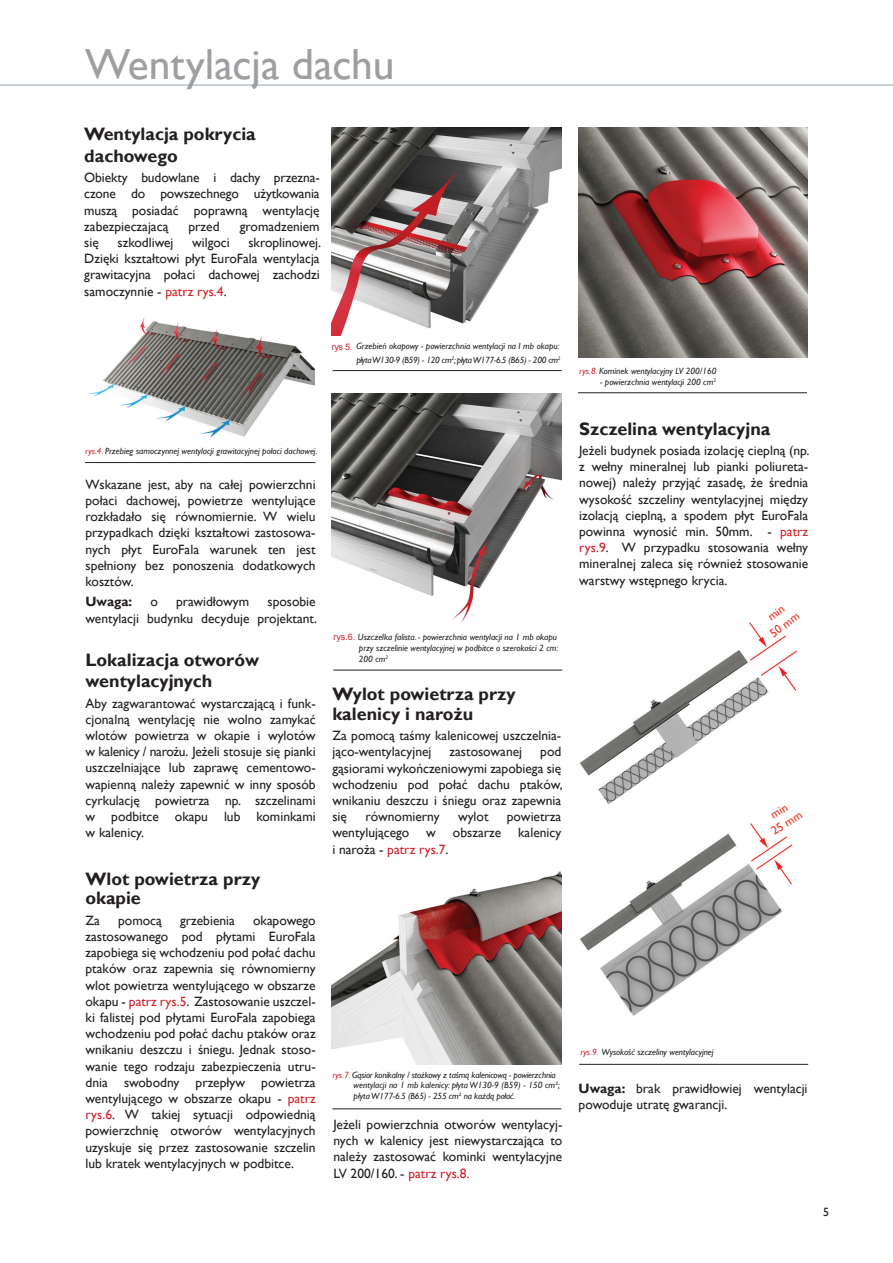
<style>
.page{position:relative;width:893px;height:1263px;background:#fff}
.page>*{position:absolute;margin:0;border:0;box-sizing:border-box;transform-origin:0 0}
.t1{font:43.5px "Gill Sans";color:#9d9fa2}
.t2{font:700 18px/19.5px "Gill Sans";color:#231f20}
.t3{font:13.5px/16.2px "Gill Sans";color:#231f20;text-align:justify}
.t4{font:13.5px "Gill Sans";color:#d1232a}
.t5{font:700 13.5px "Gill Sans";color:#231f20}
.t6{font:12px/14.4px "Gill Sans";color:#ef3522;text-align:center}
.t7{font:12px "Gill Sans";color:#231f20}
.t8{font:italic 9px/10.8px "Gill Sans";color:#231f20}
.t9{font:italic 9px/10.8px "Gill Sans";letter-spacing:-.02em;color:#231f20}
.t10{font:9px "Arial";color:#d1232a}
.s1{color:#d1232a}
.s2{font-family:"Arial";font-style:normal;color:#d1232a}
.s3{color:#231f20}
.s4{font-weight:700}
</style>
<div class="page">
<hr style="left:0;top:85px;width:893px;height:1px;background:#94a2aa">
<hr style="left:85px;top:462px;width:230px;height:1px;background:#231f20">
<hr style="left:333px;top:670px;width:229px;height:1px;background:#231f20">
<hr style="left:333px;top:370px;width:229px;height:1px;background:#231f20">
<hr style="left:332px;top:1108px;width:229px;height:1px;background:#231f20">
<hr style="left:578px;top:392px;width:229px;height:1px;background:#231f20">
<hr style="left:579px;top:1064px;width:229px;height:1px;background:#231f20">
<img style="left:87px;top:318px;width:228px;height:120px">
<img style="left:332px;top:128px;width:229px;height:208px">
<img style="left:332px;top:393px;width:229px;height:230px">
<img style="left:332px;top:871px;width:229px;height:193px">
<img style="left:578px;top:128px;width:230px;height:229px">
<img style="left:580px;top:622px;width:217px;height:182px">
<img style="left:580px;top:823px;width:213px;height:193px">
<h1 class="t1" style="left:85px;top:39px;width:311px">Wentylacja dachu</h1>
<h2 class="t2" style="left:84px;top:124px;width:173px;line-height:21.6px">Wentylacja pokrycia dachowego</h2>
<p class="t3" style="left:84px;top:170px;width:237px">Obiekty budowlane i dachy przezna&shy;czone do powszechnego użytkowania muszą posiadać poprawną wentylację zabezpieczajacą</p>
<p class="t3" style="left:189px;top:218px;width:33px">przed</p>
<p class="t3" style="left:240px;top:218px;width:81px">gromadzeniem</p>
<p class="t3" style="left:84px;top:235px;width:238px;text-indent:164px">skroplinowej.<br>Dzięki kształtowi płyt EuroFala wentylacja grawitacyjna połaci dachowej zachodzi samoczynnie - <span class="s1">patrz rys.4</span>.</p>
<p class="t3" style="left:84px;top:235px;width:16px">się</p>
<p class="t3" style="left:118px;top:235px;width:58px">szkodliwej</p>
<p class="t3" style="left:192px;top:235px;width:39px">wilgoci</p>
<p class="t8" style="left:356px;top:340px;width:206px;line-height:13.5px">Grzebień okapowy - powierzchnia wentylacji na I mb okapu: płytaW130-9 (B59) - 120 cm<sup>2</sup>;płytaW177-6.5 (B65) - 200 cm<sup>2</sup></p>
<p class="t10" style="left:332px;top:340px;width:22px">rys 5.</p>
<p class="t8" style="left:85px;top:446px;width:234px"><span class="s1">rys.4.</span> Przebieg samoczynnej wentylacji grawitacyjnej połaci dachowej.</p>
<p class="t3" style="left:86px;top:476px;width:232px">Wskazane jest, aby na całej powierzchni połaci dachowej, powietrze wentylujące rozkładało się równomiernie. W wielu przypadkach dzięki kształtowi zastosowa&shy;nych płyt EuroFala warunek ten jest spełniony bez ponoszenia dodatkowych kosztów.</p>
<p class="t5" style="left:86px;top:594px;width:48px">Uwaga:</p>
<p class="t3" style="left:150px;top:594px;width:9px">o</p>
<p class="t3" style="left:176px;top:594px;width:75px">prawidłowym</p>
<p class="t3" style="left:86px;top:594px;width:233px;text-align:right">sposobie<br>wentylacji budynku decyduje projektant.</p>
<h2 class="t2" style="left:86px;top:649px;width:175px;line-height:21.6px">Lokalizacja otworów wentylacyjnych</h2>
<p class="t3" style="left:86px;top:695px;width:232px">Aby zagwarantować wystarczającą i funk&shy;cjonalną wentylację nie wolno zamykać wlotów powietrza w okapie i wylotów w kalenicy / narożu. Jeżeli stosuje się pianki uszczelniające lub zaprawę cementowo&shy;wapienną należy zapewnić w inny sposób cyrkulację powietrza np. szczelinami w podbitce okapu lub kominkami w kalenicy.</p>
<h2 class="t2" style="left:86px;top:869px;width:176px">Wlot powietrza przy okapie</h2>
<p class="t3" style="left:86px;top:912px;width:16px">Za</p>
<p class="t3" style="left:118px;top:912px;width:45px">pomocą</p>
<p class="t3" style="left:180px;top:912px;width:56px">grzebienia</p>
<p class="t3" style="left:86px;top:912px;width:232px;text-indent:168px">okapowego zastosowanego pod płytami EuroFala zapobiega się wchodzeniu pod połać dachu ptaków oraz zapewnia się równomierny wlot powietrza wentylującego w obszarze okapu - <span class="s1">patrz rys.5</span>. Zastosowanie uszczel&shy;ki falistej pod płytami EuroFala zapobiega wchodzeniu pod połać dachu ptaków oraz wnikaniu deszczu i śniegu. Jednak stoso&shy;wanie tego rodzaju zabezpieczenia utru&shy;dnia swobodny przepływ powietrza wentylującego w obszarze okapu - <span class="s1">patrz rys.6</span>. W takiej sytuacji odpowiednią powierzchnię otworów wentylacyjnych uzyskuje się przez zastosowanie szczelin lub kratek wentylacyjnych w podbitce.</p>
<p class="t8" style="left:359px;top:632px;width:201px;text-indent:-25px"><span class="s2">rys.6.</span> Uszczelka falista. - powierzchnia wentylacji na 1 mb okapu przy szczelinie wentylacyjnej w podbitce o szerokości 2 cm:<br>200 cm<sup>2</sup></p>
<h2 class="t2" style="left:332px;top:685px;width:185px">Wylot powietrza przy kalenicy i narożu</h2>
<p class="t3" style="left:332px;top:728px;width:230px">Za pomocą taśmy kalenicowej uszczelnia&shy;jąco-wentylacyjnej</p>
<p class="t3" style="left:332px;top:744px;width:232px;text-indent:208px">pod gąsiorami wykończeniowymi zapobiega się wchodzeniu pod połać dachu ptaków, wnikaniu deszczu i śniegu oraz zapewnia się</p>
<p class="t3" style="left:450px;top:744px;width:74px">zastosowanej</p>
<p class="t3" style="left:365px;top:809px;width:76px">równomierny</p>
<p class="t3" style="left:458px;top:809px;width:32px">wylot</p>
<p class="t3" style="left:507px;top:809px;width:56px">powietrza</p>
<p class="t3" style="left:332px;top:825px;width:78px">wentylującego</p>
<p class="t3" style="left:426px;top:825px;width:11px">w</p>
<p class="t3" style="left:453px;top:825px;width:50px">obszarze</p>
<p class="t3" style="left:518px;top:825px;width:45px">kalenicy</p>
<p class="t4" style="left:332px;top:841px;width:118px"><span class="s3">i naroża -</span> patrz rys.7<span class="s3">.</span></p>
<p class="t9" style="left:354px;top:1069px;width:208px;text-indent:-21px"><span class="s1">rys.7.</span> Gąsior konikalny / stożkowy z taśmą kalenicową - powierzchnia wentylacji na 1 mb kalenicy: płytaW130-9 (B59) - 150 cm²; płyta W177-6.5 (B65) - 255 cm² na każdą połać.</p>
<p class="t3" style="left:333px;top:1116px;width:230px">Jeżeli powierzchnia otworów wentylacyj&shy;nych w kalenicy jest niewystarczająca to należy zastosować kominki wentylacyjne LV 200/160. - <span class="s1">patrz rys.8.</span></p>
<p class="t8" style="left:579px;top:366px;width:139px"><span class="s1">rys.8.</span> Kominek wentylacyjny LV 200/160</p>
<p class="t8" style="left:600px;top:376px;width:117px">- powierzchnia wentylacji 200 cm<sup>2</sup></p>
<h2 class="t2" style="left:579px;top:419px;width:193px">Szczelina wentylacyjna</h2>
<p class="t3" style="left:579px;top:443px;width:232px">Jeżeli budynek posiada izolację cieplną (np. z wełny mineralnej lub pianki poliureta&shy;nowej) należy przyjąć zasadę, że średnia wysokość szczeliny wentylacyjnej między izolacją cieplną, a spodem płyt EuroFala powinna wynosić min. 50mm. - <span class="s1">patrz rys.9</span>. W przypadku stosowania wełny mineralnej zaleca się również stosowanie warstwy wstępnego krycia.</p>
<p class="t6" style="left:758px;top:617px;width:35px;rotate:-36deg">min<br>50 mm</p>
<p class="t6" style="left:761px;top:814px;width:35px;rotate:-32deg">min<br>25 mm</p>
<p class="t8" style="left:580px;top:1047px;width:135px"><span class="s1">rys.9.</span> Wysokość szczeliny wentylacyjnej</p>
<p class="t3" style="left:579px;top:1080px;width:230px"><span class="s4">Uwaga:</span> brak prawidłowiej wentylacji powoduje utratę gwarancji.</p>
<p class="t7" style="left:823px;top:1205px;width:7px">5</p>
</div>
